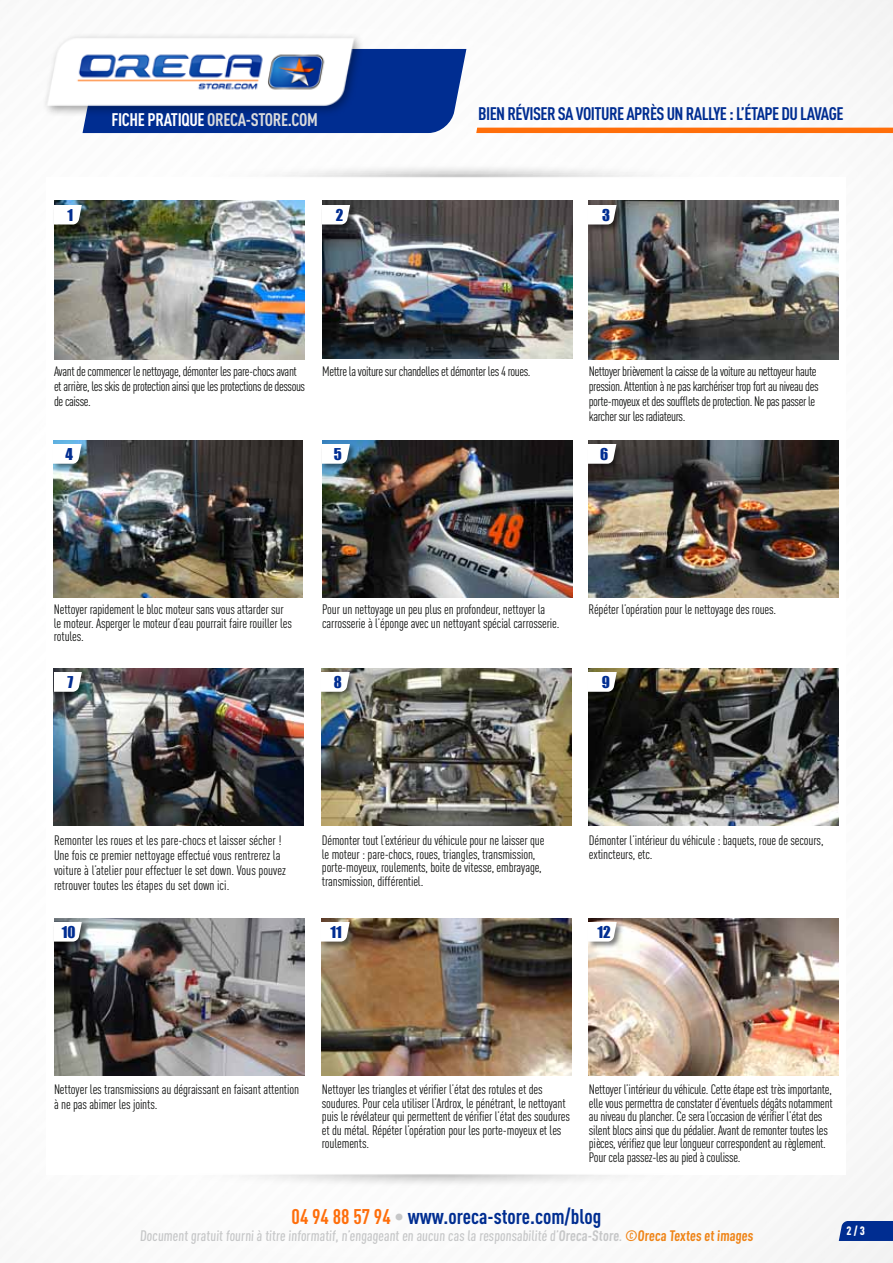
<style>
.page{position:relative;width:893px;height:1263px;background:#fff}
.page>*{position:absolute;margin:0;border:0;box-sizing:border-box;transform-origin:0 0}
.t1{font:700 21px "DIN Cond";color:#002d91}
.t2{font:700 18px "DIN Cond";letter-spacing:-.03em;color:#002d91}
.t3{font:700 18px "DIN Cond";letter-spacing:-.02em;color:#d9dadb}
.t4{font:700 18px "DIN Cond";color:#fff}
.t5{font:500 15px "DIN Cond";color:#c6c7c8}
.t6{font:15px "Impact";color:#002d91}
.t7{font:13.5px/13.5px "DIN Cond";letter-spacing:-.01em;color:#111211}
.t8{font:13.5px/15px "DIN Cond";letter-spacing:-.03em;color:#111211}
.t9{font:900 12px "DIN Cond";color:#fff}
.s1{color:#fff}
.s2{color:#ff6e0b}
.s3{color:#c6c7c8}
.s4{font-weight:700}
.s5{font-weight:700;color:#ef8417}
</style>
<div class="page">
<img style="left:54px;top:668px;width:250px;height:157px">
<svg style="left:839px;top:1221px;width:54px;height:20px"></svg>
<div style="left:476px;top:128px;width:417px;height:5px;background:#ff6e0a"></div>
<div style="left:83px;top:49px;width:383px;height:84px;background:#002d91"></div>
<div style="left:42px;top:32px;width:323px;height:86px;background:#000;opacity:.4"></div>
<img style="left:41px;top:37px;width:320px;height:70px">
<img style="left:322px;top:668px;width:250px;height:157px">
<img style="left:589px;top:668px;width:250px;height:157px">
<img style="left:588px;top:440px;width:250px;height:157px">
<img style="left:54px;top:440px;width:249px;height:157px">
<img style="left:322px;top:440px;width:250px;height:157px">
<img style="left:322px;top:918px;width:250px;height:157px">
<img style="left:589px;top:918px;width:250px;height:157px">
<div style="left:320px;top:671px;width:37px;height:28px;background:#000;opacity:.5"></div>
<svg style="left:322px;top:673px;width:28px;height:19px"></svg>
<div style="left:587px;top:443px;width:37px;height:28px;background:#000;opacity:.5"></div>
<svg style="left:588px;top:445px;width:28px;height:19px"></svg>
<div style="left:52px;top:443px;width:37px;height:28px;background:#000;opacity:.5"></div>
<svg style="left:54px;top:445px;width:28px;height:19px"></svg>
<div style="left:320px;top:443px;width:37px;height:28px;background:#000;opacity:.5"></div>
<svg style="left:322px;top:445px;width:28px;height:19px"></svg>
<div style="left:320px;top:921px;width:37px;height:28px;background:#000;opacity:.5"></div>
<svg style="left:322px;top:922px;width:28px;height:19px"></svg>
<div style="left:587px;top:671px;width:37px;height:28px;background:#000;opacity:.5"></div>
<svg style="left:589px;top:673px;width:28px;height:19px"></svg>
<div style="left:587px;top:921px;width:37px;height:28px;background:#000;opacity:.5"></div>
<svg style="left:589px;top:922px;width:28px;height:19px"></svg>
<img style="left:589px;top:201px;width:250px;height:158px">
<img style="left:54px;top:201px;width:250px;height:158px">
<img style="left:322px;top:201px;width:250px;height:158px">
<img style="left:54px;top:918px;width:250px;height:157px">
<div style="left:52px;top:671px;width:37px;height:28px;background:#000;opacity:.5"></div>
<svg style="left:54px;top:673px;width:28px;height:19px"></svg>
<div style="left:587px;top:204px;width:37px;height:28px;background:#000;opacity:.5"></div>
<svg style="left:589px;top:205px;width:28px;height:19px"></svg>
<div style="left:52px;top:204px;width:37px;height:28px;background:#000;opacity:.5"></div>
<svg style="left:54px;top:205px;width:28px;height:19px"></svg>
<div style="left:321px;top:204px;width:36px;height:28px;background:#000;opacity:.5"></div>
<svg style="left:322px;top:205px;width:28px;height:19px"></svg>
<div style="left:52px;top:921px;width:37px;height:28px;background:#000;opacity:.5"></div>
<svg style="left:54px;top:922px;width:28px;height:19px"></svg>
<h2 class="t4" style="left:111px;top:109px;width:44px">Fiche prati</h2>
<h2 class="t3" style="left:181px;top:109px;width:138px"><span class="s1">que</span> Oreca-Store.com</h2>
<h2 class="t2" style="left:478px;top:103px;width:367px">BIEN RÉVISER SA VOITURE APRÈS UN RALLYE : L’ÉTAPE DU LAVAGE</h2>
<p class="t6" style="left:67px;top:203px;width:7px">1</p>
<p class="t6" style="left:336px;top:203px;width:9px">2</p>
<p class="t6" style="left:602px;top:203px;width:9px">3</p>
<p class="t8" style="left:54px;top:363px;width:253px">Avant de commencer le nettoyage, démonter les pare-chocs avant et arrière, les skis de protection ainsi que les protections de dessous de caisse.</p>
<p class="t8" style="left:322px;top:363px;width:210px">Mettre la voiture sur chandelles et démonter les 4 roues.</p>
<p class="t8" style="left:589px;top:363px;width:231px">Nettoyer brièvement la caisse de la voiture au nettoyeur haute pression. Attention à ne pas karchériser trop fort au niveau des porte-moyeux et des soufflets de protection. Ne pas passer le karcher sur les radiateurs.</p>
<p class="t6" style="left:66px;top:442px;width:9px">4</p>
<p class="t6" style="left:334px;top:442px;width:10px">5</p>
<p class="t6" style="left:600px;top:442px;width:10px">6</p>
<p class="t7" style="left:54px;top:602px;width:231px">Nettoyer rapidement le bloc moteur sans vous attarder sur</p>
<p class="t7" style="left:588px;top:602px;width:189px">Répéter l’opération pour le nettoyage des roues.</p>
<p class="t7" style="left:54px;top:616px;width:240px">le moteur. Asperger le moteur d’eau pourrait faire rouiller les rotules.</p>
<p class="t7" style="left:322px;top:602px;width:239px">Pour un nettoyage un peu plus en profondeur, nettoyer la carrosserie à l’éponge avec un nettoyant spécial carrosserie.</p>
<p class="t6" style="left:67px;top:671px;width:7px">7</p>
<p class="t6" style="left:334px;top:671px;width:10px">8</p>
<p class="t6" style="left:602px;top:670px;width:10px">9</p>
<p class="t7" style="left:54px;top:833px;width:233px;line-height:15px">Remonter les roues et les pare-chocs et laisser sécher !<br>Une fois ce premier nettoyage effectué vous rentrerez la voiture à l’atelier pour effectuer le set down. Vous pouvez retrouver toutes les étapes du set down ici.</p>
<p class="t6" style="left:62px;top:920px;width:15px">10</p>
<p class="t7" style="left:322px;top:834px;width:224px">Démonter tout l’extérieur du véhicule pour ne laisser que le moteur : pare-chocs, roues, triangles, transmission, porte-moyeux, roulements, boite de vitesse, embrayage, transmission, différentiel.</p>
<p class="t6" style="left:330px;top:920px;width:13px">11</p>
<p class="t7" style="left:589px;top:834px;width:236px">Démonter l’intérieur du véhicule : baquets, roue de secours, extincteurs, etc.</p>
<p class="t6" style="left:598px;top:920px;width:15px">12</p>
<p class="t7" style="left:54px;top:1082px;width:247px;line-height:15px">Nettoyer les transmissions au dégraissant en faisant attention à ne pas abimer les joints.</p>
<p class="t7" style="left:322px;top:1082px;width:249px">Nettoyer les triangles et vérifier l’état des rotules et des soudures. Pour cela utiliser l’Ardrox, le pénétrant, le nettoyant puis le révélateur qui permettent de vérifier l’état des soudures et du métal. Répéter l’opération pour les porte-moyeux et les roulements.</p>
<p class="t7" style="left:589px;top:1082px;width:245px">Nettoyer l’intérieur du véhicule. Cette étape est très importante, elle vous permettra de constater d’éventuels dégâts notamment au niveau du plancher. Ce sera l’occasion de vérifier l’état des silent blocs ainsi que du pédalier. Avant de remonter toutes les pièces, vérifiez que leur longueur correspondent au règlement.<br>Pour cela passez-les au pied à coulisse.</p>
<h1 class="t1" style="left:292px;top:1203px;width:311px"><span class="s2">04 94 88 57 94</span> <span class="s3">•</span> www.oreca-store.com/blog</h1>
<p class="t5" style="left:140px;top:1227px;width:616px">Document gratuit fourni à titre informatif, n’engageant en aucun cas la responsabilité d’<span class="s4">Oreca-Store</span>. <span class="s5">©Oreca Textes et images</span></p>
<p class="t9" style="left:847px;top:1223px;width:20px">2 / 3</p>
</div>
